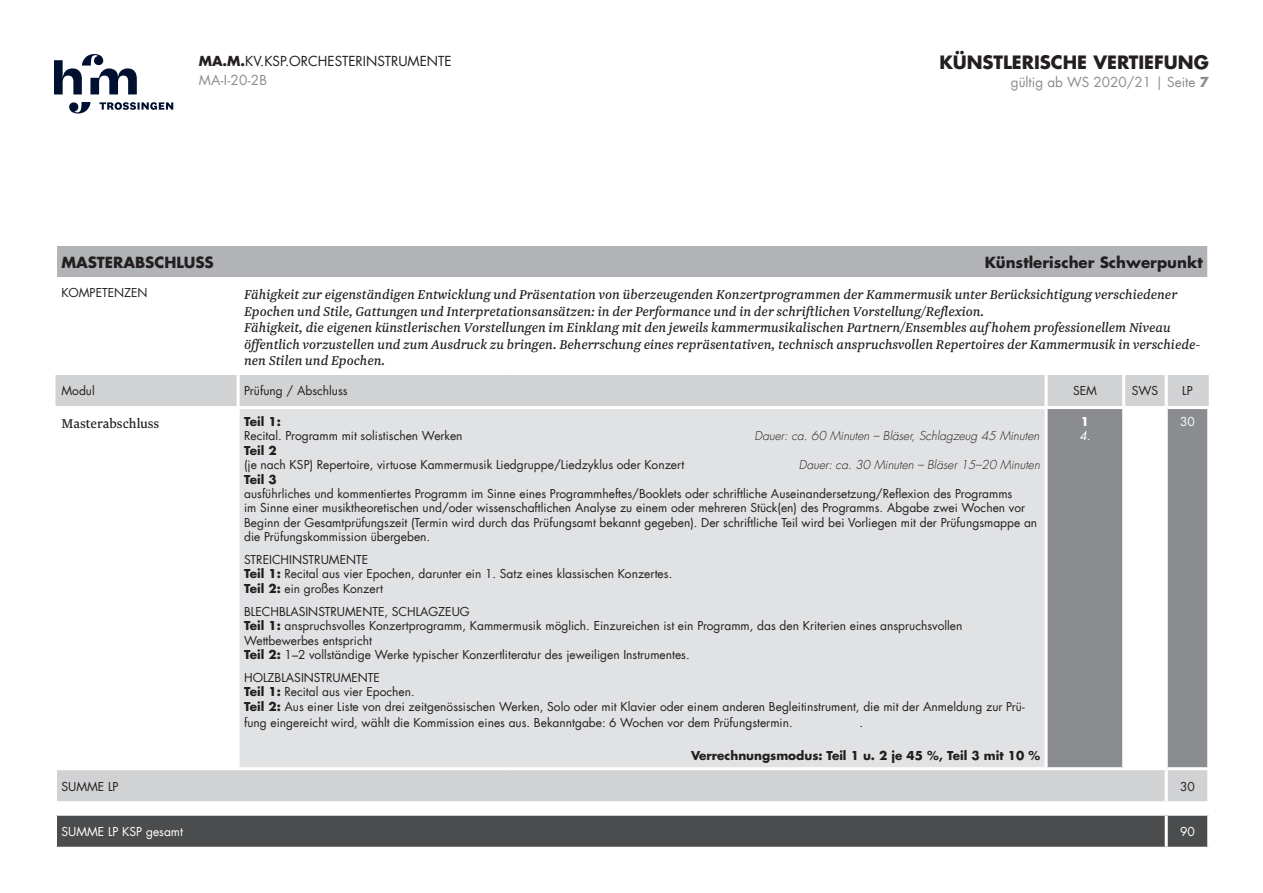
<style>
.page{position:relative;width:1263px;height:893px;background:#fff}
.page>*{position:absolute;margin:0;border:0;box-sizing:border-box;transform-origin:0 0}
.t1{font:700 18px "Futura Com";color:#231f20}
.t2{font:italic 15px/16.5px "Newzald";color:#231f20}
.t3{font:700 15px "Futura Com";color:#231f20}
.t4{font:15px "Newzald";color:#231f20}
.t5{font:13.5px/19.5px "Futura Com";color:#231f20}
.t6{font:13.5px "Futura Com";color:#8a8c8f}
.t7{font:12px/14.4px "Futura Com";color:#231f20}
.t8{font:italic 300 12px "Futura Com";color:#231f20}
.t9{font:700 12px "Futura Com";color:#231f20}
.t10{font:12px "Futura Com";color:#fff}
.t11{font:italic 12px "Futura Com";color:#fff}
.t12{font:700 12px "Futura Com";color:#fff}
.s1{font-weight:700}
.s2{color:#8a8c8f}
</style>
<div class="page">
<svg style="left:54px;top:54px;width:119px;height:60px"></svg>
<div style="left:57px;top:246px;width:1150px;height:31px;background:#b2b3b7"></div>
<svg style="left:56px;top:375px;width:1153px;height:426px;fill:#d1d2d4"></svg>
<div style="left:238px;top:408px;width:808px;height:361px;background:#e1e2e4"></div>
<svg style="left:1047px;top:409px;width:160px;height:358px;fill:#8a8c8f"></svg>
<hr style="left:237px;top:375px;width:3px;height:31px;background:#fff">
<hr style="left:1044px;top:375px;width:3px;height:31px;background:#fff">
<hr style="left:1122px;top:375px;width:3px;height:31px;background:#fff">
<hr style="left:1165px;top:375px;width:3px;height:31px;background:#fff">
<hr style="left:1122px;top:409px;width:3px;height:358px;background:#fff">
<hr style="left:1165px;top:409px;width:3px;height:358px;background:#fff">
<hr style="left:54px;top:767px;width:184px;height:3px;background:#fff">
<hr style="left:54px;top:770px;width:3px;height:31px;background:#fff">
<hr style="left:1165px;top:770px;width:3px;height:31px;background:#fff">
<hr style="left:1046px;top:406px;width:78px;height:3px;background:#fff">
<hr style="left:1124px;top:406px;width:42px;height:3px;background:#fff">
<hr style="left:1166px;top:406px;width:44px;height:3px;background:#fff">
<hr style="left:1207px;top:409px;width:3px;height:358px;background:#fff">
<hr style="left:1046px;top:767px;width:78px;height:3px;background:#fff">
<hr style="left:1124px;top:767px;width:42px;height:3px;background:#fff">
<hr style="left:1166px;top:767px;width:44px;height:3px;background:#fff">
<hr style="left:54px;top:406px;width:184px;height:3px;background:#fff">
<hr style="left:54px;top:409px;width:3px;height:358px;background:#fff">
<hr style="left:1207px;top:770px;width:3px;height:31px;background:#fff">
<hr style="left:1044px;top:409px;width:3px;height:358px;background:#fff">
<hr style="left:238px;top:406px;width:271px;height:3px;background:#fff">
<hr style="left:237px;top:409px;width:3px;height:358px;background:#fff">
<hr style="left:509px;top:406px;width:282px;height:3px;background:#fff">
<hr style="left:791px;top:406px;width:255px;height:3px;background:#fff">
<hr style="left:238px;top:767px;width:271px;height:3px;background:#fff">
<hr style="left:509px;top:767px;width:282px;height:3px;background:#fff">
<hr style="left:791px;top:767px;width:255px;height:3px;background:#fff">
<div style="left:57px;top:816px;width:1150px;height:31px;background:#4b4c4d"></div>
<hr style="left:1165px;top:816px;width:3px;height:31px;background:#fff">
<p class="t5" style="left:199px;top:51px;width:254px"><span class="s1">MA.M.</span>KV.KSP.ORCHESTERINSTRUMENTE<br><span class="s2">MA-I-20-2B</span></p>
<h1 class="t1" style="left:939px;top:48px;width:271px">KÜNSTLERISCHE VERTIEFUNG</h1>
<p class="t6" style="left:1011px;top:73px;width:200px">gültig ab WS 2020/21 | Seite <span class="s1">7</span></p>
<p class="t3" style="left:62px;top:250px;width:154px">MASTERABSCHLUSS</p>
<p class="t3" style="left:985px;top:250px;width:219px">Künstlerischer Schwerpunkt</p>
<p class="t7" style="left:62px;top:285px;width:88px">KOMPETENZEN</p>
<p class="t2" style="left:244px;top:286px;width:958px">Fähigkeit zur eigenständigen Entwicklung und Präsentation von überzeugenden Konzertprogrammen der Kammermusik unter Berücksichtigung verschiedener Epochen und Stile, Gattungen und Interpretationsansätzen: in der Performance und in der schriftlichen Vorstellung/Reflexion.<br>Fähigkeit, die eigenen künstlerischen Vorstellungen im Einklang mit den jeweils kammermusikalischen Partnern/Ensembles auf hohem professionellem Niveau öffentlich vorzustellen und zum Ausdruck zu bringen. Beherrschung eines repräsentativen, technisch anspruchsvollen Repertoires der Kammermusik in verschiede&shy;nen Stilen und Epochen.</p>
<p class="t7" style="left:62px;top:384px;width:35px">Modul</p>
<p class="t7" style="left:244px;top:384px;width:105px">Prüfung / Abschluss</p>
<p class="t7" style="left:1073px;top:384px;width:25px">SEM</p>
<p class="t7" style="left:1132px;top:384px;width:28px">SWS</p>
<p class="t7" style="left:1182px;top:384px;width:12px">LP</p>
<p class="t4" style="left:62px;top:414px;width:99px">Masterabschluss</p>
<p class="t9" style="left:244px;top:412px;width:38px">Teil 1:</p>
<p class="t7" style="left:244px;top:429px;width:220px">Recital. Programm mit solistischen Werken</p>
<p class="t8" style="left:755px;top:428px;width:286px">Dauer: ca. 60 Minuten – Bläser, Schlagzeug 45 Minuten</p>
<p class="t9" style="left:244px;top:441px;width:34px">Teil 2</p>
<p class="t7" style="left:244px;top:457px;width:442px">(je nach KSP) Repertoire, virtuose Kammermusik Liedgruppe/Liedzyklus oder Konzert</p>
<p class="t8" style="left:799px;top:457px;width:242px">Dauer: ca. 30 Minuten – Bläser 15–20 Minuten</p>
<p class="t9" style="left:244px;top:470px;width:34px">Teil 3</p>
<p class="t7" style="left:244px;top:486px;width:795px">ausführliches und kommentiertes Programm im Sinne eines Programmheftes/Booklets oder schriftliche Auseinandersetzung/Reflexion des Programms<br>im Sinne einer musiktheoretischen und/oder wissenschaftlichen Analyse zu einem oder mehreren Stück(en) des Programms. Abgabe zwei Wochen vor Beginn der Gesamtprüfungszeit (Termin wird durch das Prüfungsamt bekannt gegeben). Der schriftliche Teil wird bei Vorliegen mit der Prüfungsmappe an die Prüfungskommission übergeben.</p>
<p class="t7" style="left:244px;top:552px;width:430px">STREICHINSTRUMENTE<br><span class="s1">Teil 1:</span> Recital aus vier Epochen, darunter ein 1. Satz eines klassischen Konzertes.<br><span class="s1">Teil 2:</span> ein großes Konzert</p>
<p class="t7" style="left:244px;top:604px;width:720px">BLECHBLASINSTRUMENTE, SCHLAGZEUG<br><span class="s1">Teil 1:</span> anspruchsvolles Konzertprogramm, Kammermusik möglich. Einzureichen ist ein Programm, das den Kriterien eines anspruchsvollen Wettbewerbes entspricht<br><span class="s1">Teil 2:</span> 1–2 vollständige Werke typischer Konzertliteratur des jeweiligen Instrumentes.</p>
<p class="t7" style="left:244px;top:670px;width:782px">HOLZBLASINSTRUMENTE<br><span class="s1">Teil 1:</span> Recital aus vier Epochen.<br><span class="s1">Teil 2:</span> Aus einer Liste von drei zeitgenössischen Werken, Solo oder mit Klavier oder einem anderen Begleitinstrument, die mit der Anmeldung zur Prü-</p>
<p class="t7" style="left:244px;top:715px;width:550px">fung eingereicht wird, wählt die Kommission eines aus. Bekanntgabe: 6 Wochen vor dem Prüfungstermin.</p>
<p class="t7" style="left:859px;top:715px;width:5px">.</p>
<p class="t9" style="left:691px;top:746px;width:351px">Verrechnungsmodus: Teil 1 u. 2 je 45 %, Teil 3 mit 10 %</p>
<p class="t10" style="left:1180px;top:413px;width:16px">30</p>
<p class="t12" style="left:1081px;top:412px;width:10px">1</p>
<p class="t11" style="left:1079px;top:428px;width:13px">4.</p>
<p class="t7" style="left:61px;top:779px;width:59px">SUMME LP</p>
<p class="t7" style="left:1180px;top:779px;width:16px">30</p>
<p class="t10" style="left:62px;top:823px;width:123px">SUMME LP KSP gesamt</p>
<p class="t10" style="left:1180px;top:823px;width:16px">90</p>
</div>
